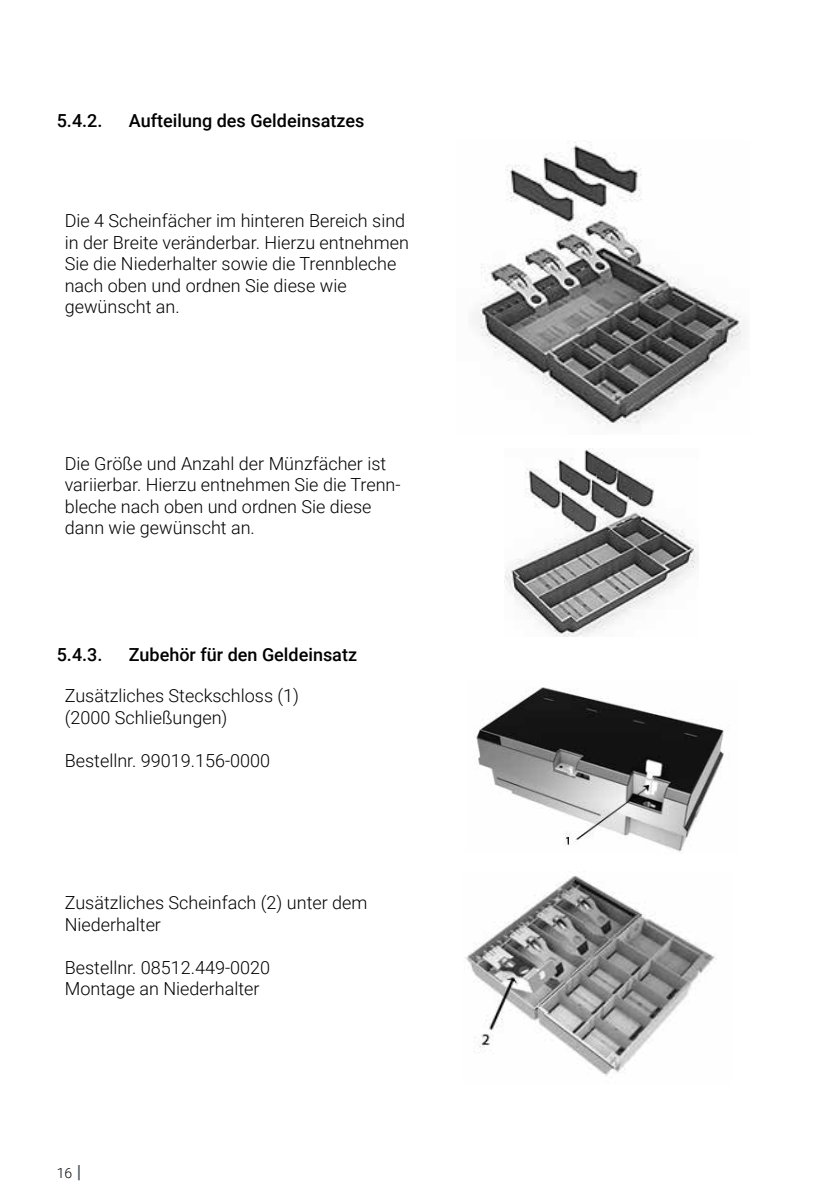
<style>
.page{position:relative;width:840px;height:1191px;background:#fff}
.page>*{position:absolute;margin:0;border:0;box-sizing:border-box;transform-origin:0 0}
.t1{font:300 18px/21.6px "Roboto";color:#000}
.t2{font:500 18px "Roboto";color:#000}
.t3{font:300 14px "Roboto";color:#000}
.s1{font-weight:500;font-size:18px;color:#4b545e}
</style>
<div class="page">
<img style="left:475px;top:142px;width:266px;height:283px">
<img style="left:504px;top:448px;width:194px;height:188px">
<img style="left:476px;top:687px;width:248px;height:165px">
<img style="left:465px;top:871px;width:252px;height:205px">
<p class="t2" style="left:57px;top:108px;width:47px">5.4.2.</p>
<p class="t2" style="left:129px;top:108px;width:237px">Aufteilung des Geldeinsatzes</p>
<p class="t1" style="left:65px;top:209px;width:345px">Die 4 Scheinfächer im hinteren Bereich sind in der Breite veränderbar. Hierzu entnehmen Sie die Niederhalter sowie die Trennbleche nach oben und ordnen Sie diese wie gewünscht an.</p>
<p class="t1" style="left:65px;top:452px;width:337px">Die Größe und Anzahl der Münzfächer ist variierbar. Hierzu entnehmen Sie die Trenn&shy;bleche nach oben und ordnen Sie diese dann wie gewünscht an.</p>
<p class="t2" style="left:57px;top:642px;width:47px">5.4.3.</p>
<p class="t2" style="left:129px;top:642px;width:230px">Zubehör für den Geldeinsatz</p>
<p class="t1" style="left:65px;top:684px;width:236px">Zusätzliches Steckschloss (1) (2000 Schließungen)</p>
<p class="t1" style="left:65px;top:749px;width:207px">Bestellnr. 99019.156-0000</p>
<p class="t1" style="left:65px;top:891px;width:304px">Zusätzliches Scheinfach (2) unter dem<br>Niederhalter</p>
<p class="t1" style="left:65px;top:956px;width:207px">Bestellnr. 08512.449-0020<br>Montage an Niederhalter</p>
<p class="t3" style="left:57px;top:1163px;width:26px">16 <span class="s1">|</span></p>
</div>
